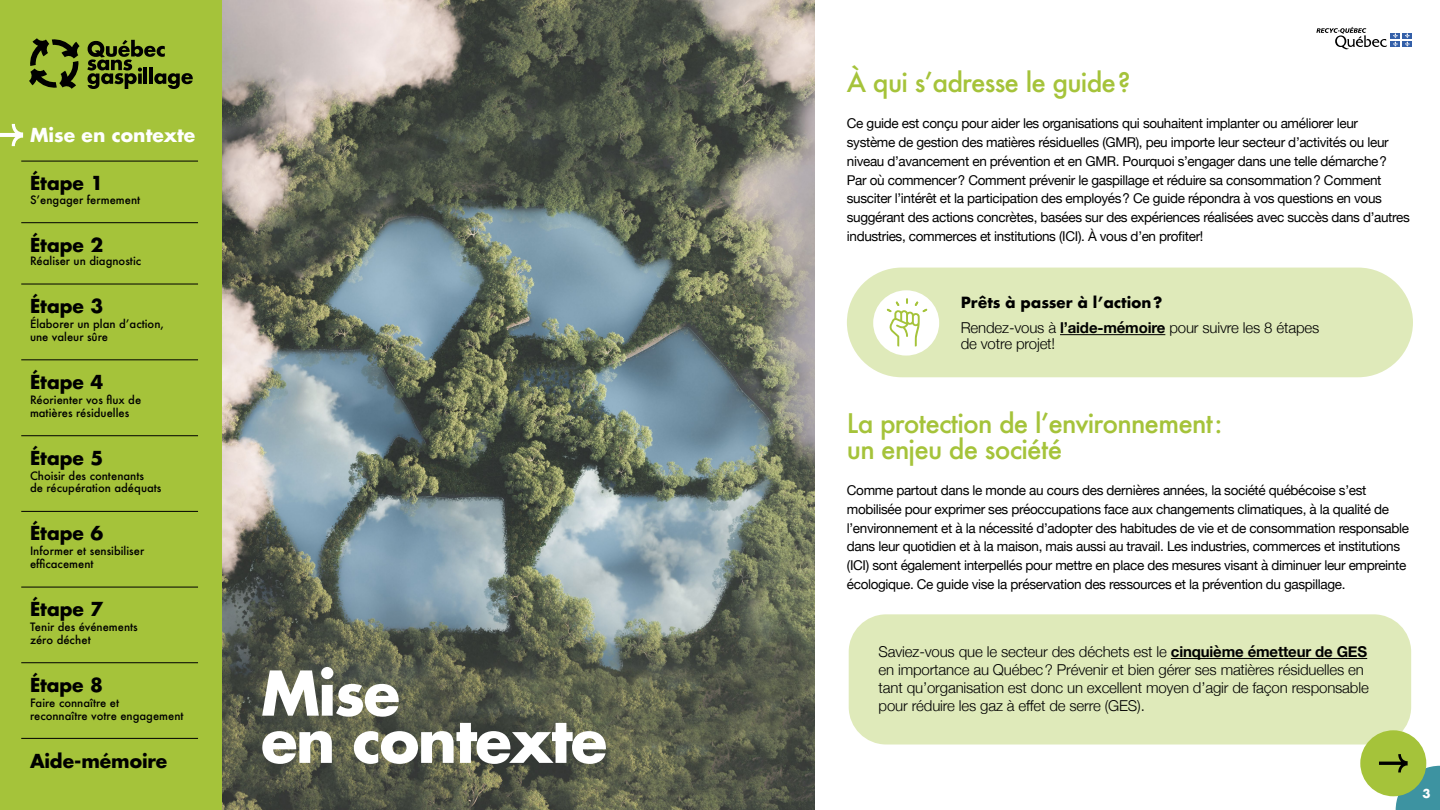
<style>
.page{position:relative;width:1440px;height:810px;background:#fff}
.page>*{position:absolute;margin:0;border:0;box-sizing:border-box;transform-origin:0 0}
.t1{font:700 60px/47.2px "Futura Std";letter-spacing:-.03em;color:#fff}
.t2{font:500 26.25px/26.2px "Futura";letter-spacing:-.03em;color:#a5c33a}
.t3{font:700 18.75px "Futura Std";color:#000}
.t4{font:700 18.75px "Futura Std";color:#fff}
.t5{font:300 15px/18px "Helvetica Neue";letter-spacing:-.01em;color:#000}
.t6{font:13.5px/18.8px "Helvetica Neue";letter-spacing:-.025em;color:#000}
.t7{font:700 12px "Futura";color:#fff}
.t8{font:500 11.25px/12.8px "Futura";color:#000}
.s1{font-family:"Futura";font-weight:700}
.s2{font-weight:700}
</style>
<div class="page">
<div style="left:1391px;top:33px;width:9px;height:5px;background:#335fa8"></div>
<div style="left:1403px;top:33px;width:9px;height:5px;background:#335fa8"></div>
<div style="left:1391px;top:41px;width:9px;height:6px;background:#335fa8"></div>
<svg style="left:1393px;top:33px;width:5px;height:14px"></svg>
<div style="left:1403px;top:41px;width:9px;height:6px;background:#335fa8"></div>
<svg style="left:1405px;top:33px;width:5px;height:14px"></svg>
<svg style="left:1316px;top:27px;width:71px;height:22px"></svg>
<img style="left:222px;top:0;width:593px;height:810px">
<div style="left:847px;top:268px;width:566px;height:109px;background:#dfeaba;border-radius:55px"></div>
<hr style="left:1060px;top:334px;width:105px;height:1px;background:#000">
<div style="left:873px;top:290px;width:66px;height:66px;background:#fff;border-radius:50%"></div>
<svg style="left:887px;top:298px;width:40px;height:48px"></svg>
<div style="left:849px;top:614px;width:562px;height:131px;background:#dfeaba;border-radius:38px"></div>
<hr style="left:1171px;top:658px;width:196px;height:1px;background:#000">
<div style="left:0;top:0;width:222px;height:810px;background:#a5c33a"></div>
<svg style="left:87px;top:40px;width:106px;height:49px"></svg>
<svg style="left:29px;top:38px;width:51px;height:51px"></svg>
<svg style="left:0;top:124px;width:23px;height:22px"></svg>
<hr style="left:21px;top:161px;width:177px;height:1px;background:#000">
<hr style="left:21px;top:284px;width:177px;height:1px;background:#000">
<hr style="left:21px;top:435px;width:177px;height:1px;background:#000">
<hr style="left:21px;top:587px;width:177px;height:1px;background:#000">
<hr style="left:21px;top:662px;width:177px;height:1px;background:#000">
<hr style="left:21px;top:222px;width:177px;height:1px;background:#000">
<hr style="left:21px;top:359px;width:177px;height:1px;background:#000">
<hr style="left:21px;top:511px;width:177px;height:1px;background:#000">
<hr style="left:21px;top:738px;width:177px;height:1px;background:#000">
<div style="left:1360px;top:730px;width:66px;height:66px;background:#a5c33a;border-radius:50%"></div>
<svg style="left:1379px;top:754px;width:61px;height:56px"></svg>
<h3 class="t4" style="left:30px;top:123px;width:167px">Mise en contexte</h3>
<h3 class="t3" style="left:30px;top:171px;width:75px">Étape 1</h3>
<p class="t8" style="left:30px;top:193px;width:112px">S’engager fermement</p>
<h3 class="t3" style="left:30px;top:232px;width:75px">Étape 2</h3>
<p class="t8" style="left:30px;top:254px;width:113px">Réaliser un diagnostic</p>
<h3 class="t3" style="left:30px;top:294px;width:75px">Étape 3</h3>
<p class="t8" style="left:30px;top:317px;width:135px">Élaborer un plan d’action, une valeur sûre</p>
<h3 class="t3" style="left:30px;top:369px;width:75px">Étape 4</h3>
<p class="t8" style="left:30px;top:393px;width:113px">Réorienter vos flux de matières résiduelles</p>
<h3 class="t3" style="left:30px;top:445px;width:75px">Étape 5</h3>
<p class="t8" style="left:30px;top:469px;width:133px">Choisir des contenants<br>de récupération adéquats</p>
<h3 class="t3" style="left:30px;top:521px;width:75px">Étape 6</h3>
<p class="t8" style="left:30px;top:545px;width:116px">Informer et sensibiliser efficacement</p>
<h3 class="t3" style="left:30px;top:597px;width:75px">Étape 7</h3>
<p class="t8" style="left:30px;top:620px;width:109px">Tenir des événements zéro déchet</p>
<h3 class="t3" style="left:30px;top:672px;width:75px">Étape 8</h3>
<p class="t8" style="left:30px;top:696px;width:155px">Faire connaître et<br>reconnaître votre engagement</p>
<h3 class="t3" style="left:30px;top:748px;width:139px">Aide-mémoire</h3>
<p class="t1" style="left:261px;top:669px;width:348px">Mise<br>en contexte</p>
<p class="t2" style="left:847px;top:69px;width:285px">À qui s’adresse le guide ?</p>
<p class="t6" style="left:847px;top:115px;width:564px">Ce guide est conçu pour aider les organisations qui souhaitent implanter ou améliorer leur système de gestion des matières résiduelles (GMR), peu importe leur secteur d’activités ou leur niveau d’avancement en prévention et en GMR. Pourquoi s’engager dans une telle démarche ?<br>Par où commencer ? Comment prévenir le gaspillage et réduire sa consommation ? Comment susciter l’intérêt et la participation des employés ? Ce guide répondra à vos questions en vous suggérant des actions concrètes, basées sur des expériences réalisées avec succès dans d’autres industries, commerces et institutions (ICI). À vous d’en profiter!</p>
<p class="t5" style="left:961px;top:288px;width:360px;line-height:25.5px"><span class="s1">Prêts à passer à l’action ?<br></span>Rendez-vous à <span class="s2">l’aide-mémoire</span> pour suivre les 8 étapes</p>
<p class="t5" style="left:961px;top:333px;width:96px">de votre projet!</p>
<p class="t2" style="left:847px;top:410px;width:377px">La protection de l’environnement : un enjeu de société</p>
<p class="t6" style="left:847px;top:482px;width:564px">Comme partout dans le monde au cours des dernières années, la société québécoise s’est mobilisée pour exprimer ses préoccupations face aux changements climatiques, à la qualité de l’environnement et à la nécessité d’adopter des habitudes de vie et de consommation responsable dans leur quotidien et à la maison, mais aussi au travail. Les industries, commerces et institutions (ICI) sont également interpellés pour mettre en place des mesures visant à diminuer leur empreinte écologique. Ce guide vise la préservation des ressources et la prévention du gaspillage.</p>
<p class="t5" style="left:879px;top:642px;width:492px">Saviez-vous que le secteur des déchets est le <span class="s2">cinquième émetteur de GES </span>en importance au Québec ? Prévenir et bien gérer ses matières résiduelles en tant qu’organisation est donc un excellent moyen d’agir de façon responsable pour réduire les gaz à effet de serre (GES).</p>
<p class="t7" style="left:1422px;top:785px;width:10px">3</p>
</div>
